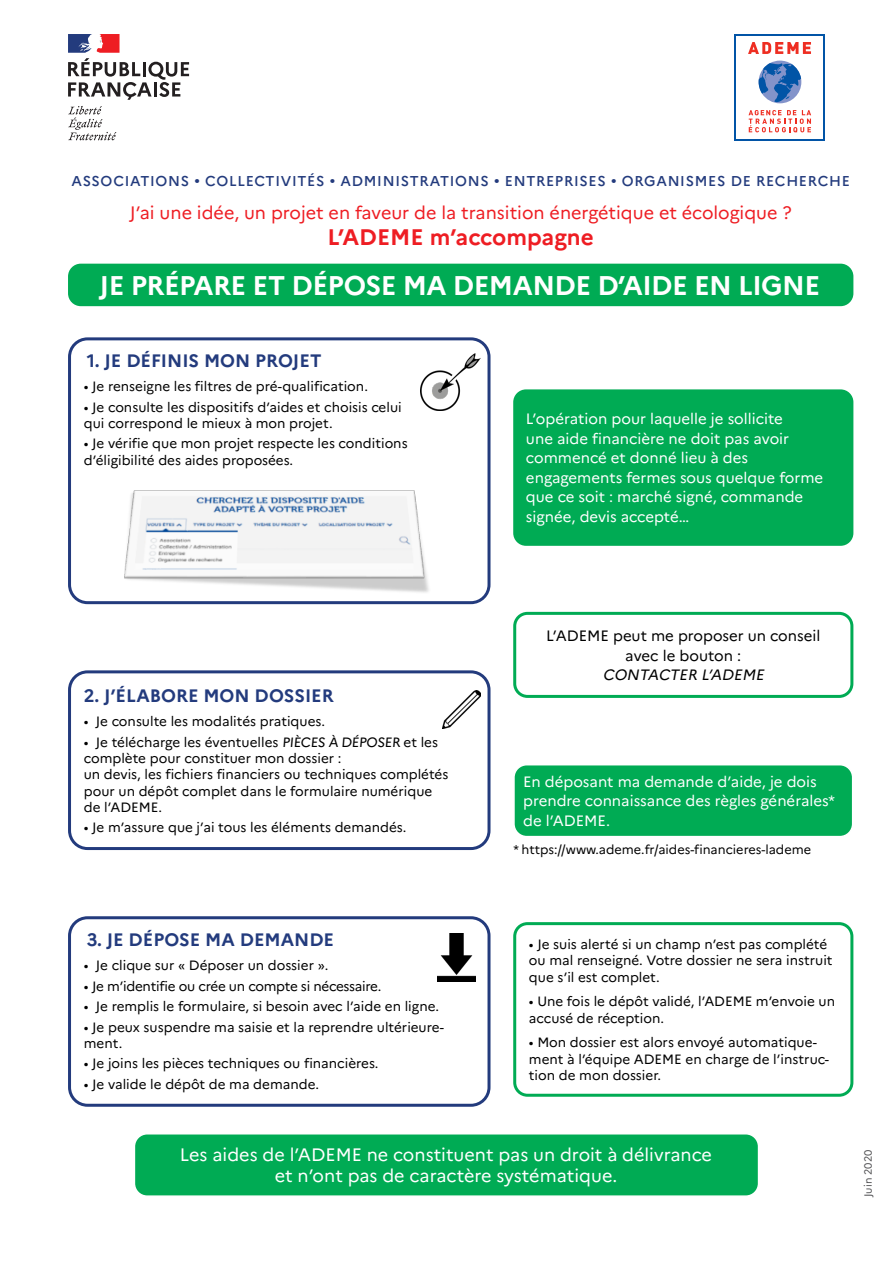
<style>
.page{position:relative;width:893px;height:1263px;background:#fff}
.page>*{position:absolute;margin:0;border:0;box-sizing:border-box;transform-origin:0 0}
.t1{font:700 27px "Marianne";letter-spacing:-.02em;color:#fff}
.t2{font:700 22.5px "Marianne";color:#ee1d23}
.t3{font:18px/21px "Marianne";color:#fff;text-align:center}
.t4{font:18px "Marianne";color:#ee1d23}
.t5{font:700 18px "Marianne";color:#233b7d}
.t6{font:15px/19.5px "Marianne";color:#fff}
.t7{font:15px/19.5px "Marianne";color:#000;text-align:center}
.t8{font:italic 15px "Marianne";color:#000}
.t9{font:500 14.25px "Marianne";letter-spacing:.05em;color:#233b7d}
.t10{font:13.5px/16.2px "Marianne";color:#000}
.t11{font:13.5px "Marianne";letter-spacing:-.02em;color:#000}
.t12{font:12.75px "Marianne";color:#000}
.t13{font:10.5px "Marianne";color:#535355}
</style>
<div class="page">
<div style="left:68px;top:264px;width:785px;height:42px;background:#00ab54;border-radius:13px"></div>
<div style="left:513px;top:389px;width:340px;height:157px;background:#00ab54;border-radius:13px"></div>
<div style="left:134px;top:1134px;width:624px;height:62px;background:#00ab54;border-radius:13px"></div>
<div style="left:134px;top:1133px;width:625px;height:64px;border:2px solid #fff;border-radius:13px"></div>
<div style="left:513px;top:612px;width:340px;height:86px;border:3px solid #00ab54;border-radius:13px"></div>
<div style="left:513px;top:922px;width:340px;height:175px;border:3px solid #00ab54;border-radius:13px"></div>
<div style="left:514px;top:765px;width:339px;height:72px;background:#00ab54;border-radius:13px"></div>
<div style="left:513px;top:764px;width:340px;height:73px;border:2px solid #fff;border-radius:13px"></div>
<div style="left:68px;top:670px;width:422px;height:180px;border:3px solid #233b7d;border-radius:18px"></div>
<img style="left:443px;top:691px;width:37px;height:38px">
<div style="left:68px;top:337px;width:422px;height:267px;border:3px solid #233b7d;border-radius:18px"></div>
<img style="left:124px;top:490px;width:305px;height:103px">
<img style="left:420px;top:354px;width:60px;height:56px">
<div style="left:68px;top:916px;width:422px;height:191px;border:3px solid #233b7d;border-radius:18px"></div>
<img style="left:437px;top:933px;width:39px;height:48px">
<svg style="left:735px;top:34px;width:90px;height:106px"></svg>
<div style="left:737px;top:36px;width:86px;height:102px;background:#fff"></div>
<svg style="left:759px;top:61px;width:42px;height:42px"></svg>
<svg style="left:748px;top:42px;width:63px;height:12px"></svg>
<svg style="left:748px;top:110px;width:63px;height:23px"></svg>
<svg style="left:68px;top:106px;width:48px;height:34px"></svg>
<svg style="left:68px;top:34px;width:121px;height:66px"></svg>
<p class="t9" style="left:72px;top:172px;width:780px">ASSOCIATIONS • COLLECTIVITÉS • ADMINISTRATIONS • ENTREPRISES • ORGANISMES DE RECHERCHE</p>
<p class="t4" style="left:130px;top:202px;width:663px">J’ai une idée, un projet en faveur de la transition énergétique et écologique ?</p>
<p class="t2" style="left:328px;top:223px;width:268px">L’ADEME m’accompagne</p>
<p class="t1" style="left:100px;top:269px;width:722px">JE PRÉPARE ET DÉPOSE MA DEMANDE D’AIDE EN LIGNE</p>
<p class="t5" style="left:87px;top:349px;width:236px">1. JE DÉFINIS MON PROJET</p>
<p class="t10" style="left:84px;top:378px;width:286px">• Je renseigne les filtres de pré-qualification.</p>
<p class="t10" style="left:84px;top:399px;width:319px">• Je consulte les dispositifs d’aides et choisis celui qui correspond le mieux à mon projet.</p>
<p class="t10" style="left:84px;top:435px;width:325px">• Je vérifie que mon projet respecte les conditions d’éligibilité des aides proposées.</p>
<p class="t6" style="left:526px;top:409px;width:299px">L’opération pour laquelle je sollicite<br>une aide financière ne doit pas avoir commencé et donné lieu à des engagements fermes sous quelque forme que ce soit : marché signé, commande signée, devis accepté…</p>
<p class="t5" style="left:84px;top:684px;width:252px">2. J’ÉLABORE MON DOSSIER</p>
<p class="t10" style="left:84px;top:713px;width:243px">• Je consulte les modalités pratiques.</p>
<p class="t10" style="left:84px;top:734px;width:366px">• Je télécharge les éventuelles PIÈCES À DÉPOSER et les complète pour constituer mon dossier :<br>un devis, les fichiers financiers ou techniques complétés pour un dépôt complet dans le formulaire numérique de l’ADEME.</p>
<p class="t10" style="left:84px;top:819px;width:324px">• Je m’assure que j’ai tous les éléments demandés.</p>
<p class="t5" style="left:87px;top:928px;width:249px">3. JE DÉPOSE MA DEMANDE</p>
<p class="t10" style="left:84px;top:957px;width:246px">• Je clique sur « Déposer un dossier ».</p>
<p class="t11" style="left:84px;top:978px;width:299px">• Je m’identifie ou crée un compte si nécessaire.</p>
<p class="t10" style="left:84px;top:998px;width:357px">• Je remplis le formulaire, si besoin avec l’aide en ligne.</p>
<p class="t10" style="left:84px;top:1019px;width:362px">• Je peux suspendre ma saisie et la reprendre ultérieure&shy;ment.</p>
<p class="t10" style="left:84px;top:1055px;width:296px">• Je joins les pièces techniques ou financières.</p>
<p class="t10" style="left:84px;top:1076px;width:237px">• Je valide le dépôt de ma demande.</p>
<p class="t7" style="left:546px;top:626px;width:276px">L’ADEME peut me proposer un conseil avec le bouton :</p>
<p class="t8" style="left:603px;top:665px;width:166px">CONTACTER L’ADEME</p>
<p class="t6" style="left:523px;top:772px;width:313px">En déposant ma demande d’aide, je dois prendre connaissance des règles générales* de l’ADEME.</p>
<p class="t12" style="left:514px;top:842px;width:299px">* https://www.ademe.fr/aides-financieres-lademe</p>
<p class="t10" style="left:529px;top:936px;width:305px">• Je suis alerté si un champ n’est pas complété ou mal renseigné. Votre dossier ne sera instruit que s’il est complet.</p>
<p class="t10" style="left:529px;top:993px;width:308px">• Une fois le dépôt validé, l’ADEME m’envoie un accusé de réception.</p>
<p class="t10" style="left:529px;top:1034px;width:302px">• Mon dossier est alors envoyé automatique&shy;ment à l’équipe ADEME en charge de l’instruc&shy;tion de mon dossier.</p>
<p class="t3" style="left:180px;top:1144px;width:533px">Les aides de l’ADEME ne constituent pas un droit à délivrance et n’ont pas de caractère systématique.</p>
<p class="t13" style="left:862px;top:1197px;width:49px;rotate:-90deg">Juin 2020</p>
</div>
